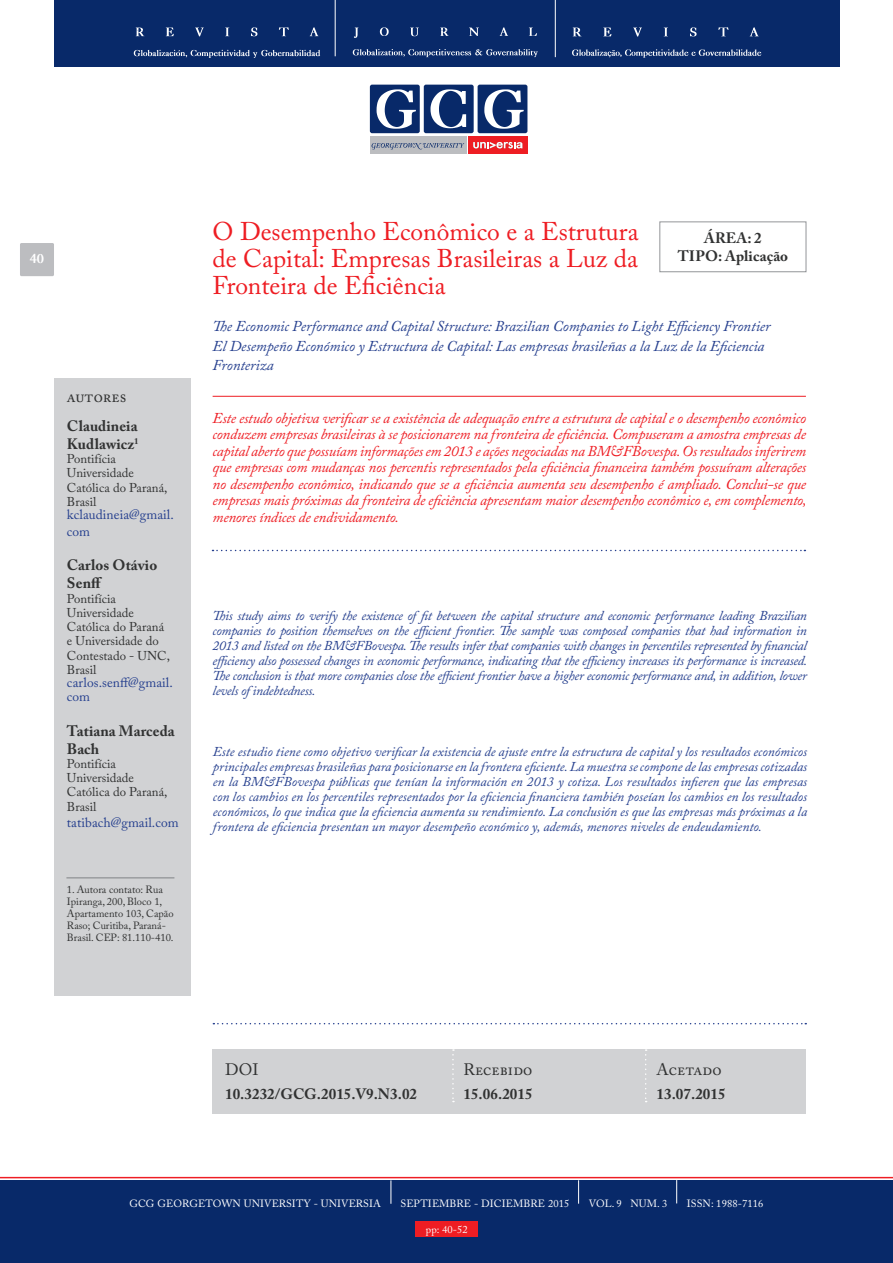
<style>
.page{position:relative;width:893px;height:1263px;background:#fff}
.page>*{position:absolute;margin:0;border:0;box-sizing:border-box;transform-origin:0 0}
.body{font:25.5px/27px "Adobe Caslon Pro";color:#ee1d23;text-align:justify}
.body-2{font:16.5px "Adobe Caslon Pro";letter-spacing:.005em;color:#313232}
.body-3{font:italic 15px/16.5px "Adobe Caslon Pro";letter-spacing:-.015em;color:#ee1d23;text-align:justify}
.t1{font:italic 15px "Adobe Caslon Pro";letter-spacing:-.005em;color:#253f8e}
.body-4{font:700 15px/18px "Adobe Caslon Pro";letter-spacing:.005em;color:#313232}
.t2{font:300 15px "Caslon";color:#fff}
.body-5{font:italic 13.5px/15px "Adobe Caslon Pro";letter-spacing:-.01em;color:#253f8e;text-align:justify}
.body-6{font:13.5px/16.5px "Adobe Caslon Pro";color:#253f8e}
.body-7{font:12.75px/14.2px "Adobe Caslon Pro";color:#313232}
.body-8{font:10.5px/12px "Adobe Caslon Pro";color:#313232}
.t3{font:10.5px "Adobe Caslon Pro";letter-spacing:.01em;color:#fff}
</style>
<div class="page">
<hr style="left:213px;top:396px;width:593px;height:1px;background:#ee1d23">
<div style="left:213px;top:1049px;width:593px;height:65px;background:#d1d2d4"></div>
<svg style="left:213px;top:1023px;width:593px;height:1px"></svg>
<svg style="left:452px;top:1049px;width:2px;height:53px"></svg>
<svg style="left:645px;top:1049px;width:2px;height:53px"></svg>
<div style="left:0;top:1180px;width:893px;height:83px;background:#082969"></div>
<svg style="left:0;top:1177px;width:893px;height:27px"></svg>
<div style="left:370px;top:85px;width:50px;height:48px;background:#082969;border-radius:2px"></div>
<div style="left:424px;top:85px;width:50px;height:48px;background:#082969;border-radius:2px"></div>
<div style="left:478px;top:85px;width:49px;height:48px;background:#082969;border-radius:2px"></div>
<div style="left:468px;top:136px;width:60px;height:18px;background:#ee1d23"></div>
<svg style="left:473px;top:142px;width:50px;height:6px"></svg>
<div style="left:370px;top:136px;width:96px;height:18px;background:#bcbdc0"></div>
<svg style="left:372px;top:143px;width:92px;height:7px"></svg>
<svg style="left:377px;top:89px;width:39px;height:40px"></svg>
<svg style="left:430px;top:89px;width:36px;height:39px"></svg>
<svg style="left:484px;top:89px;width:40px;height:40px"></svg>
<div style="left:54px;top:0;width:785px;height:67px;background:#082969"></div>
<svg style="left:136px;top:28px;width:8px;height:8px"></svg>
<svg style="left:166px;top:28px;width:8px;height:8px"></svg>
<svg style="left:195px;top:28px;width:9px;height:8px"></svg>
<svg style="left:225px;top:28px;width:4px;height:8px"></svg>
<svg style="left:251px;top:27px;width:6px;height:9px"></svg>
<svg style="left:279px;top:27px;width:10px;height:9px"></svg>
<svg style="left:310px;top:27px;width:8px;height:9px"></svg>
<svg style="left:134px;top:50px;width:186px;height:8px"></svg>
<svg style="left:353px;top:49px;width:185px;height:8px"></svg>
<svg style="left:354px;top:28px;width:4px;height:10px"></svg>
<svg style="left:380px;top:27px;width:9px;height:9px"></svg>
<svg style="left:411px;top:28px;width:7px;height:8px"></svg>
<svg style="left:440px;top:28px;width:9px;height:8px"></svg>
<svg style="left:469px;top:28px;width:9px;height:8px"></svg>
<svg style="left:500px;top:27px;width:8px;height:9px"></svg>
<svg style="left:529px;top:28px;width:8px;height:8px"></svg>
<svg style="left:573px;top:28px;width:8px;height:8px"></svg>
<svg style="left:604px;top:28px;width:7px;height:8px"></svg>
<svg style="left:633px;top:28px;width:9px;height:9px"></svg>
<svg style="left:664px;top:28px;width:3px;height:8px"></svg>
<svg style="left:690px;top:27px;width:7px;height:9px"></svg>
<svg style="left:718px;top:27px;width:10px;height:9px"></svg>
<svg style="left:750px;top:27px;width:9px;height:9px"></svg>
<svg style="left:572px;top:49px;width:189px;height:9px"></svg>
<hr style="left:335px;top:0;width:1px;height:56px;background:#fff">
<hr style="left:555px;top:0;width:1px;height:57px;background:#fff">
<div style="left:20px;top:243px;width:34px;height:33px;background:#bcbdc0;border-radius:2px"></div>
<div style="left:54px;top:378px;width:137px;height:617px;background:#d1d2d4"></div>
<div style="left:660px;top:222px;width:146px;height:50px;border:1px solid #939598"></div>
<svg style="left:212px;top:550px;width:593px;height:1px"></svg>
<hr style="left:66px;top:877px;width:108px;height:1px;background:#808285">
<div style="left:415px;top:1221px;width:63px;height:16px;background:#ee1d23"></div>
<p class="t2" style="left:30px;top:253px;width:16px">40</p>
<p class="body-2" style="left:67px;top:386px;width:61px">autores</p>
<p class="body-4" style="left:67px;top:417px;width:73px">Claudineia<br>Kudlawicz<sup>1</sup></p>
<p class="body-7" style="left:67px;top:452px;width:102px">Pontifícia<br>Universidade<br>Católica do Paraná,<br>Brasil</p>
<p class="body-6" style="left:67px;top:506px;width:108px">kclaudineia@gmail. com</p>
<p class="body-4" style="left:67px;top:556px;width:92px">Carlos Otávio<br>Senff</p>
<p class="body-7" style="left:67px;top:591px;width:105px">Pontifícia<br>Universidade<br>Católica do Paraná e Universidade do<br>Contestado - UNC,<br>Brasil</p>
<p class="body-6" style="left:67px;top:676px;width:107px;line-height:13.5px">carlos.senff@gmail. com</p>
<p class="body-4" style="left:67px;top:721px;width:109px">Tatiana Marceda<br>Bach</p>
<p class="body-7" style="left:67px;top:756px;width:102px">Pontifícia<br>Universidade<br>Católica do Paraná,<br>Brasil</p>
<p class="body-6" style="left:67px;top:814px;width:113px">tatibach@gmail.com</p>
<p class="body-8" style="left:67px;top:883px;width:108px">1. Autora contato: Rua<br>Ipiranga, 200, Bloco 1,<br>Apartamento 103, Capão<br>Raso; Curitiba, Paraná-<br>Brasil. CEP: 81.110-410.</p>
<p class="body" style="left:213px;top:218px;width:427px">O Desempenho Econômico e a Estrutura de Capital: Empresas Brasileiras a Luz da Fronteira de Eficiência</p>
<p class="body-4" style="left:704px;top:229px;width:59px">ÁREA: 2</p>
<p class="body-4" style="left:678px;top:247px;width:112px">TIPO: Aplicação</p>
<p class="t1" style="left:213px;top:317px;width:559px">The Economic Performance and Capital Structure: Brazilian Companies to Light Efficiency Frontier</p>
<p class="t1" style="left:213px;top:337px;width:553px">El Desempeño Económico y Estructura de Capital: Las empresas brasileñas a la Luz de la Eficiencia</p>
<p class="t1" style="left:213px;top:356px;width:63px">Fronteriza</p>
<p class="body-3" style="left:213px;top:409px;width:595px">Este estudo objetiva verificar se a existência de adequação entre a estrutura de capital e o desempenho econômico conduzem empresas brasileiras à se posicionarem na fronteira de eficiência. Compuseram a amostra empresas de capital aberto que possuíam informações em 2013 e ações negociadas na BM&amp;FBovespa. Os resultados inferirem que empresas com mudanças nos percentis representados pela eficiência financeira também possuíram alterações no desempenho econômico, indicando que se a eficiência aumenta seu desempenho é ampliado. Conclui-se que empresas mais próximas da fronteira de eficiência apresentam maior desempenho econômico e, em complemento, menores índices de endividamento.</p>
<p class="body-5" style="left:213px;top:607px;width:596px">This study aims to verify the existence of fit between the capital structure and economic performance leading Brazilian companies to position themselves on the efficient frontier. The sample was composed companies that had information in 2013 and listed on the BM&amp;FBovespa. The results infer that companies with changes in percentiles represented by financial efficiency also possessed changes in economic performance, indicating that the efficiency increases its performance is increased.<br>The conclusion is that more companies close the efficient frontier have a higher economic performance and, in addition, lower levels of indebtedness.</p>
<p class="body-5" style="left:213px;top:744px;width:596px">Este estudio tiene como objetivo verificar la existencia de ajuste entre la estructura de capital y los resultados económicos principales empresas brasileñas para posicionarse en la frontera eficiente. La muestra se compone de las empresas cotizadas en la BM&amp;FBovespa públicas que tenían la información en 2013 y cotiza. Los resultados infieren que las empresas con los cambios en los percentiles representados por la eficiencia financiera también poseían los cambios en los resultados económicos, lo que indica que la eficiencia aumenta su rendimiento. La conclusión es que las empresas más próximas a la frontera de eficiencia presentan un mayor desempeño económico y, además, menores niveles de endeudamiento.</p>
<p class="body-2" style="left:463px;top:1060px;width:70px">Recebido</p>
<p class="body-2" style="left:656px;top:1060px;width:66px">Acetado</p>
<p class="body-2" style="left:225px;top:1060px;width:35px">DOI</p>
<p class="body-4" style="left:225px;top:1084px;width:193px">10.3232/GCG.2015.V9.N3.02</p>
<p class="body-4" style="left:463px;top:1084px;width:71px">15.06.2015</p>
<p class="body-4" style="left:656px;top:1084px;width:71px">13.07.2015</p>
<p class="t3" style="left:129px;top:1197px;width:253px">GCG GEORGETOWN UNIVERSITY - UNIVERSIA</p>
<p class="t3" style="left:400px;top:1197px;width:170px">SEPTIEMBRE - DICIEMBRE 2015</p>
<p class="t3" style="left:589px;top:1197px;width:80px">VOL. 9 NUM. 3</p>
<p class="t3" style="left:687px;top:1197px;width:78px">ISSN: 1988-7116</p>
<p class="t3" style="left:426px;top:1223px;width:43px">pp: 40-52</p>
</div>
